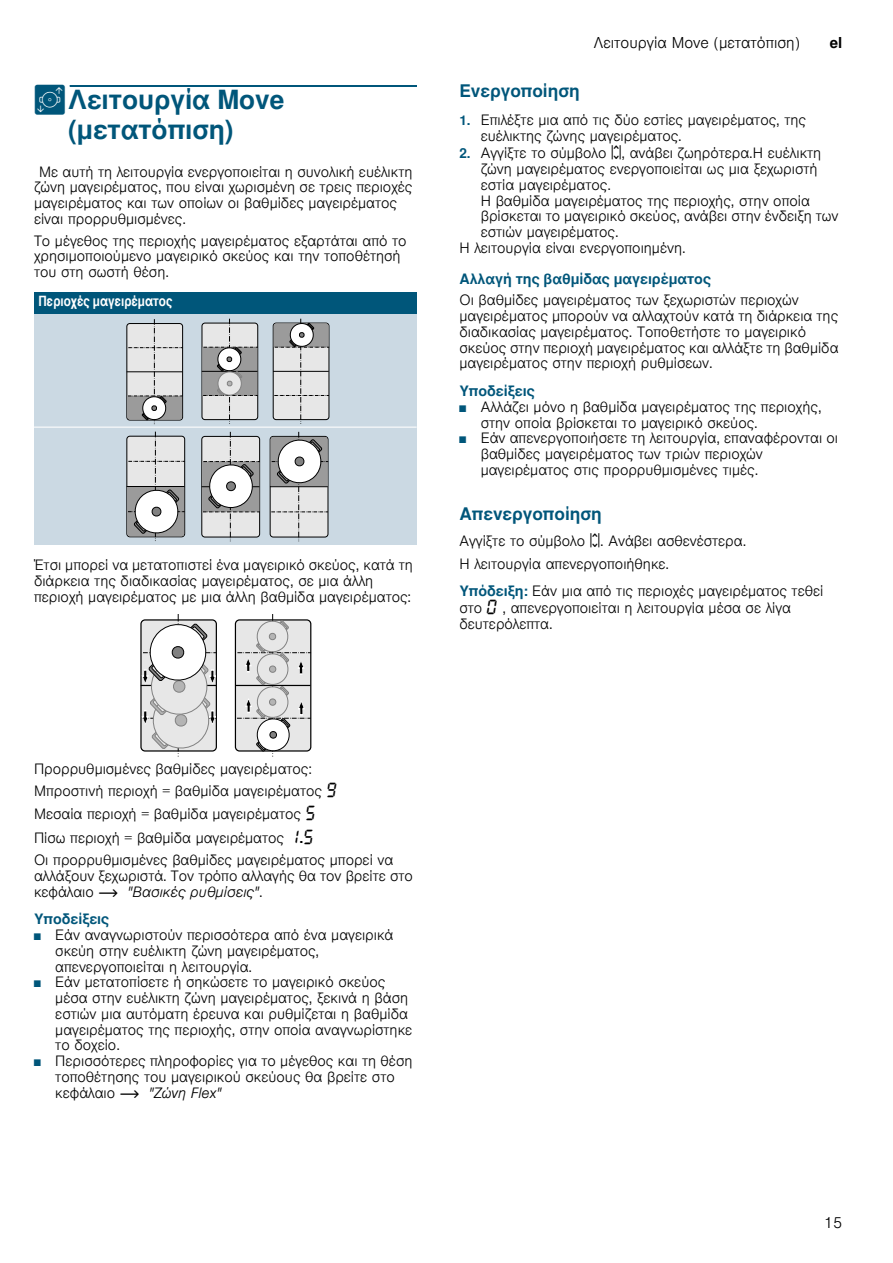
<style>
.page{position:relative;width:893px;height:1263px;background:#fff}
.page>*{position:absolute;margin:0;border:0;box-sizing:border-box;transform-origin:0 0}
.t1{font:700 26.25px/29.5px "Nimbus San L";color:#00567a}
.t2{font:700 17.25px "Nimbus San L";color:#00567a}
.t3{font:300 15px "Nimbus San L";color:#000}
.t4{font:700 15px "Nimbus San L";color:#000}
.t5{font:300 14.25px/15.8px "Nimbus San L";color:#000}
.t6{font:700 14.25px "Nimbus San L";color:#00567a}
.t7{font:14.25px "Nimbus San L Bol Con";color:#fff}
.s1{font-family:"BSH Symb PG2";font-weight:400;font-size:27px}
.s2{font-weight:700;font-size:13.5px;color:#00567a}
.s3{font-family:"BSH Symb PH4";font-weight:400;font-size:15.75px}
.s4{font-size:9px;color:#00567a}
.s5{font-weight:700;color:#00567a}
.s6{font-family:"BSH Symb All";font-weight:400;font-size:15.75px}
.s7{font-weight:700}
.s8{font-family:"BSH Symb PH1";font-weight:400}
.s9{font-style:italic}
</style>
<div class="page">
<div style="left:70px;top:85px;width:347px;height:2px;border:1px solid #00567a"></div>
<div style="left:34px;top:292px;width:382px;height:22px;background:#00567a"></div>
<div style="left:34px;top:314px;width:382px;height:113px;background:#cbd9e3"></div>
<div style="left:34px;top:427px;width:382px;height:117px;background:#cbd9e3"></div>
<hr style="left:34px;top:427px;width:382px;height:1px;background:#fff">
<svg style="left:127px;top:319px;width:56px;height:105px;background:#c7c8c9"></svg>
<hr style="left:273px;top:371px;width:56px;height:1px;background:#000">
<svg style="left:274px;top:319px;width:55px;height:105px;background:#cacbcb"></svg>
<svg style="left:202px;top:319px;width:56px;height:105px;background:#bcbdbe"></svg>
<svg style="left:127px;top:432px;width:58px;height:109px;background:#c5c6c6"></svg>
<hr style="left:201px;top:486px;width:58px;height:1px;background:#000">
<svg style="left:202px;top:432px;width:58px;height:109px;background:#c5c6c6"></svg>
<svg style="left:270px;top:432px;width:58px;height:109px;background:#c5c6c6"></svg>
<div style="left:140px;top:619px;width:77px;height:133px;border:1px solid #000;border-radius:4px"></div>
<hr style="left:141px;top:685px;width:75px;height:1px;background:#000">
<div style="left:235px;top:619px;width:76px;height:133px;border:1px solid #000;border-radius:4px"></div>
<hr style="left:235px;top:685px;width:75px;height:1px;background:#000">
<svg style="left:237px;top:614px;width:74px;height:142px;background:#d6d6d6"></svg>
<svg style="left:142px;top:614px;width:74px;height:142px"></svg>
<h1 class="t1" style="left:68px;top:85px;width:218px;text-indent:-34px"><span class="s1">u</span>Λειτουργία Move (μετατόπιση)</h1>
<p class="t5" style="left:34px;top:162px;width:380px;text-indent:5px">Με αυτή τη λειτουργία ενεργοποιείται η συνολική ευέλικτη ζώνη μαγειρέματος, που είναι χωρισμένη σε τρεις περιοχές μαγειρέματος και των οποίων οι βαθμίδες μαγειρέματος είναι προρρυθμισμένες.</p>
<p class="t5" style="left:34px;top:231px;width:374px">Το μέγεθος της περιοχής μαγειρέματος εξαρτάται από το χρησιμοποιούμενο μαγειρικό σκεύος και την τοποθέτησή του στη σωστή θέση.</p>
<p class="t7" style="left:39px;top:292px;width:135px">Περιοχές μαγειρέματος</p>
<p class="t5" style="left:34px;top:556px;width:380px">Έτσι μπορεί να μετατοπιστεί ένα μαγειρικό σκεύος, κατά τη διάρκεια της διαδικασίας μαγειρέματος, σε μια άλλη περιοχή μαγειρέματος με μια άλλη βαθμίδα μαγειρέματος:</p>
<p class="t3" style="left:594px;top:33px;width:207px">Λειτουργία Move (μετατόπιση)</p>
<p class="t4" style="left:829px;top:34px;width:14px">el</p>
<p class="t2" style="left:459px;top:80px;width:122px">Ενεργοποίηση</p>
<p class="t5" style="left:480px;top:111px;width:327px;text-indent:-21px"><span class="s2">1.</span> Επιλέξτε μια από τις δύο εστίες μαγειρέματος, της ευέλικτης ζώνης μαγειρέματος.</p>
<p class="t5" style="left:459px;top:144px;width:363px"><span class="s2">2.</span> Αγγίξτε το σύμβολο <span class="s3">ÿ</span>, ανάβει ζωηρότερα.Η ευέλικτη</p>
<p class="t5" style="left:480px;top:160px;width:338px">ζώνη μαγειρέματος ενεργοποιείται ως μια ξεχωριστή</p>
<p class="t5" style="left:480px;top:176px;width:132px">εστία μαγειρέματος.</p>
<p class="t5" style="left:480px;top:191px;width:331px">Η βαθμίδα μαγειρέματος της περιοχής, στην οποία</p>
<p class="t5" style="left:480px;top:207px;width:359px">βρίσκεται το μαγειρικό σκεύος, ανάβει στην ένδειξη των</p>
<p class="t5" style="left:480px;top:223px;width:139px">εστιών μαγειρέματος.</p>
<p class="t5" style="left:459px;top:239px;width:228px">Η λειτουργία είναι ενεργοποιημένη.</p>
<p class="t6" style="left:459px;top:270px;width:253px">Αλλαγή της βαθμίδας μαγειρέματος</p>
<p class="t5" style="left:459px;top:291px;width:380px">Οι βαθμίδες μαγειρέματος των ξεχωριστών περιοχών μαγειρέματος μπορούν να αλλαχτούν κατά τη διάρκεια της διαδικασίας μαγειρέματος. Τοποθετήστε το μαγειρικό σκεύος στην περιοχή μαγειρέματος και αλλάξτε τη βαθμίδα μαγειρέματος στην περιοχή ρυθμίσεων.</p>
<p class="t6" style="left:459px;top:382px;width:77px">Υποδείξεις</p>
<p class="t5" style="left:480px;top:398px;width:342px;text-indent:-21px"><span class="s4">■</span> Αλλάζει μόνο η βαθμίδα μαγειρέματος της περιοχής, στην οποία βρίσκεται το μαγειρικό σκεύος.</p>
<p class="t5" style="left:480px;top:429px;width:359px;text-indent:-21px"><span class="s4">■</span> Εάν απενεργοποιήσετε τη λειτουργία, επαναφέρονται οι βαθμίδες μαγειρέματος των τριών περιοχών μαγειρέματος στις προρρυθμισμένες τιμές.</p>
<p class="t2" style="left:459px;top:503px;width:144px">Απενεργοποίηση</p>
<p class="t5" style="left:459px;top:529px;width:288px;line-height:22.2px">Αγγίξτε το σύμβολο <span class="s3">ÿ</span>. Ανάβει ασθενέστερα.<br>Η λειτουργία απενεργοποιήθηκε.</p>
<p class="t5" style="left:459px;top:582px;width:365px;line-height:16.5px"><span class="s5">Υπόδειξη:</span> Εάν μια από τις περιοχές μαγειρέματος τεθεί στο <span class="s6">‹</span> , απενεργοποιείται η λειτουργία μέσα σε λίγα δευτερόλεπτα.</p>
<p class="t5" style="left:34px;top:756px;width:361px;line-height:22.8px">Προρρυθμισμένες βαθμίδες μαγειρέματος:<br>Μπροστινή περιοχή = βαθμίδα μαγειρέματος <span class="s6">Š<br></span>Μεσαία περιοχή = βαθμίδα μαγειρέματος <span class="s6">†<br></span>Πίσω περιοχή = βαθμίδα μαγειρέματος <span class="s6">‚</span><span class="s7">.</span><span class="s6">†<br></span>Οι προρρυθμισμένες βαθμίδες μαγειρέματος μπορεί να</p>
<p class="t5" style="left:34px;top:866px;width:380px">αλλάξουν ξεχωριστά. Τον τρόπο αλλαγής θα τον βρείτε στο κεφάλαιο <span class="s8">~</span> <span class="s9">"Βασικές ρυθμίσεις"</span>.</p>
<p class="t6" style="left:34px;top:910px;width:77px">Υποδείξεις</p>
<p class="t5" style="left:55px;top:926px;width:339px;text-indent:-21px"><span class="s4">■</span> Εάν αναγνωριστούν περισσότερα από ένα μαγειρικά σκεύη στην ευέλικτη ζώνη μαγειρέματος, απενεργοποιείται η λειτουργία.</p>
<p class="t5" style="left:55px;top:973px;width:358px;text-indent:-21px"><span class="s4">■</span> Εάν μετατοπίσετε ή σηκώσετε το μαγειρικό σκεύος μέσα στην ευέλικτη ζώνη μαγειρέματος, ξεκινά η βάση εστιών μια αυτόματη έρευνα και ρυθμίζεται η βαθμίδα μαγειρέματος της περιοχής, στην οποία αναγνωρίστηκε το δοχείο.</p>
<p class="t5" style="left:55px;top:1052px;width:358px;text-indent:-21px"><span class="s4">■</span> Περισσότερες πληροφορίες για το μέγεθος και τη θέση τοποθέτησης του μαγειρικού σκεύους θα βρείτε στο κεφάλαιο <span class="s8">~</span> <span class="s9">"Ζώνη Flex"</span></p>
<p class="t3" style="left:824px;top:1212px;width:20px">15</p>
</div>
